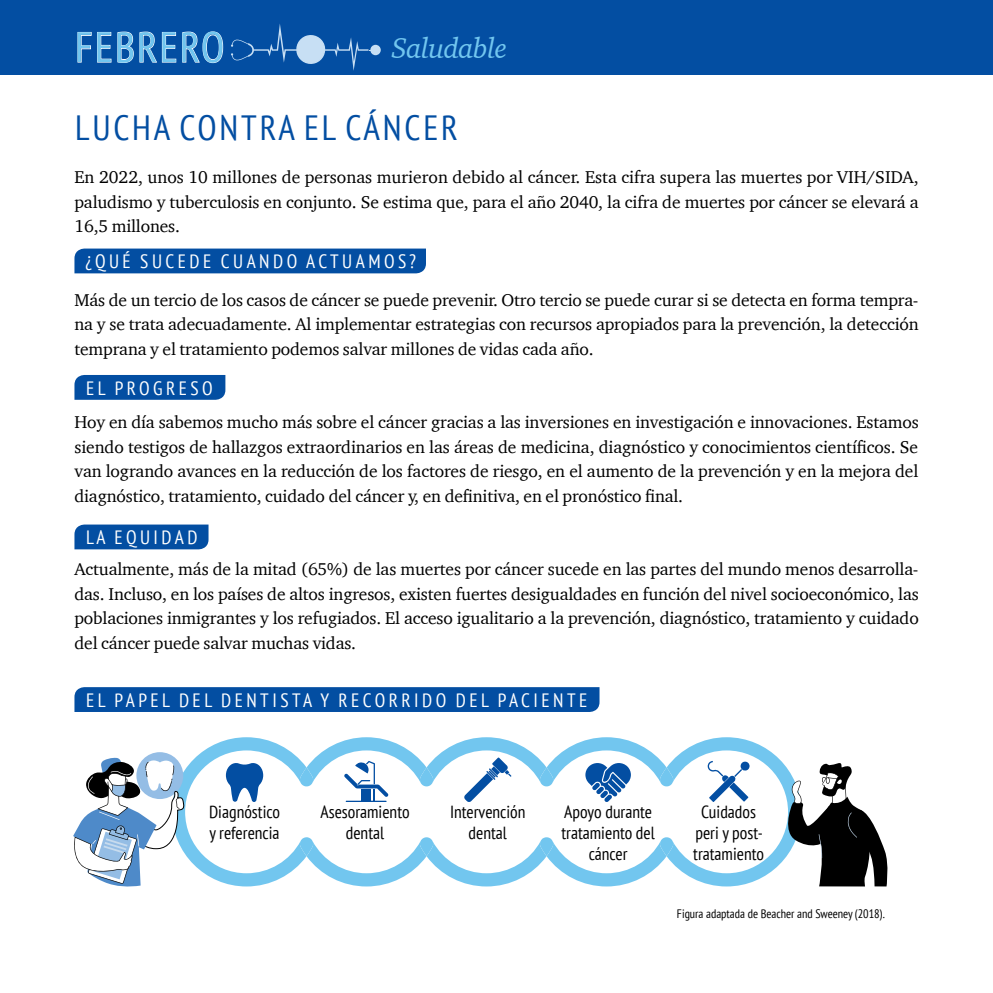
<style>
.page{position:relative;width:993px;height:993px;background:#fff}
.page>*{position:absolute;margin:0;border:0;box-sizing:border-box;transform-origin:0 0}
.t1{font:condensed 42.35px "PT Sans";letter-spacing:.05em;color:#72c6ef}
.t2{font:condensed 35px "PT Sans";letter-spacing:.08em;color:#034ea2}
.t3{font:italic 29.05px "Charter";letter-spacing:-.02em;color:#72c6ef}
.t4{font:condensed 19.25px "PT Sans";letter-spacing:.18em;color:#fff}
.t5{font:17.5px/24.5px "Charter";letter-spacing:-.01em;color:#000;text-align:justify}
.t6{font:condensed 17.5px/21px "PT Sans";color:#000;text-align:center}
.t7{font:condensed 12.25px "PT Sans";color:#000}
</style>
<div class="page">
<div style="left:0;top:0;width:992px;height:74px;background:#034ea2"></div>
<div style="left:74px;top:687px;width:525px;height:24px;background:#034ea2"></div>
<div style="left:370px;top:45px;width:10px;height:10px;background:#c7dff4;border-radius:50%"></div>
<svg style="left:231px;top:24px;width:141px;height:47px"></svg>
<svg style="left:77px;top:31px;width:146px;height:32px"></svg>
<div style="left:74px;top:248px;width:352px;height:25px;background:#034ea2"></div>
<div style="left:74px;top:375px;width:151px;height:24px;background:#034ea2"></div>
<div style="left:74px;top:524px;width:134px;height:25px;background:#034ea2"></div>
<svg style="left:73px;top:737px;width:815px;height:149px"></svg>
<p class="t1" style="left:75px;top:20px;width:151px">FEBRERO</p>
<p class="t3" style="left:391px;top:24px;width:117px">Saludable</p>
<p class="t2" style="left:75px;top:106px;width:384px">LUCHA CONTRA EL CÁNCER</p>
<p class="t5" style="left:74px;top:164px;width:845px">En 2022, unos 10 millones de personas murieron debido al cáncer. Esta cifra supera las muertes por VIH/SIDA, paludismo y tuberculosis en conjunto. Se estima que, para el año 2040, la cifra de muertes por cáncer se elevará a 16,5 millones.</p>
<p class="t4" style="left:85px;top:249px;width:332px">¿QUÉ SUCEDE CUANDO ACTUAMOS?</p>
<p class="t5" style="left:74px;top:287px;width:845px">Más de un tercio de los casos de cáncer se puede prevenir. Otro tercio se puede curar si se detecta en forma tempra&shy;na y se trata adecuadamente. Al implementar estrategias con recursos apropiados para la prevención, la detección temprana y el tratamiento podemos salvar millones de vidas cada año.</p>
<p class="t4" style="left:86px;top:375px;width:128px">EL PROGRESO</p>
<p class="t5" style="left:74px;top:409px;width:845px">Hoy en día sabemos mucho más sobre el cáncer gracias a las inversiones en investigación e innovaciones. Estamos siendo testigos de hallazgos extraordinarios en las áreas de medicina, diagnóstico y conocimientos científicos. Se van logrando avances en la reducción de los factores de riesgo, en el aumento de la prevención y en la mejora del diagnóstico, tratamiento, cuidado del cáncer y, en definitiva, en el pronóstico final.</p>
<p class="t4" style="left:86px;top:525px;width:113px">LA EQUIDAD</p>
<p class="t5" style="left:74px;top:556px;width:845px">Actualmente, más de la mitad (65%) de las muertes por cáncer sucede en las partes del mundo menos desarrolla&shy;das. Incluso, en los países de altos ingresos, existen fuertes desigualdades en función del nivel socioeconómico, las poblaciones inmigrantes y los refugiados. El acceso igualitario a la prevención, diagnóstico, tratamiento y cuidado del cáncer puede salvar muchas vidas.</p>
<p class="t4" style="left:86px;top:687px;width:502px">EL PAPEL DEL DENTISTA Y RECORRIDO DEL PACIENTE</p>
<p class="t6" style="left:209px;top:800px;width:72px;text-align:left">Diagnóstico y referencia</p>
<p class="t6" style="left:320px;top:800px;width:91px">Asesoramiento dental</p>
<p class="t6" style="left:450px;top:800px;width:77px">Intervención dental</p>
<p class="t6" style="left:561px;top:800px;width:95px">Apoyo durante tratamiento del cáncer</p>
<p class="t6" style="left:693px;top:800px;width:72px">Cuidados peri y post&shy;tratamiento</p>
<p class="t7" style="left:676px;top:905px;width:209px">Figura adaptada de Beacher and Sweeney (2018).</p>
</div>
